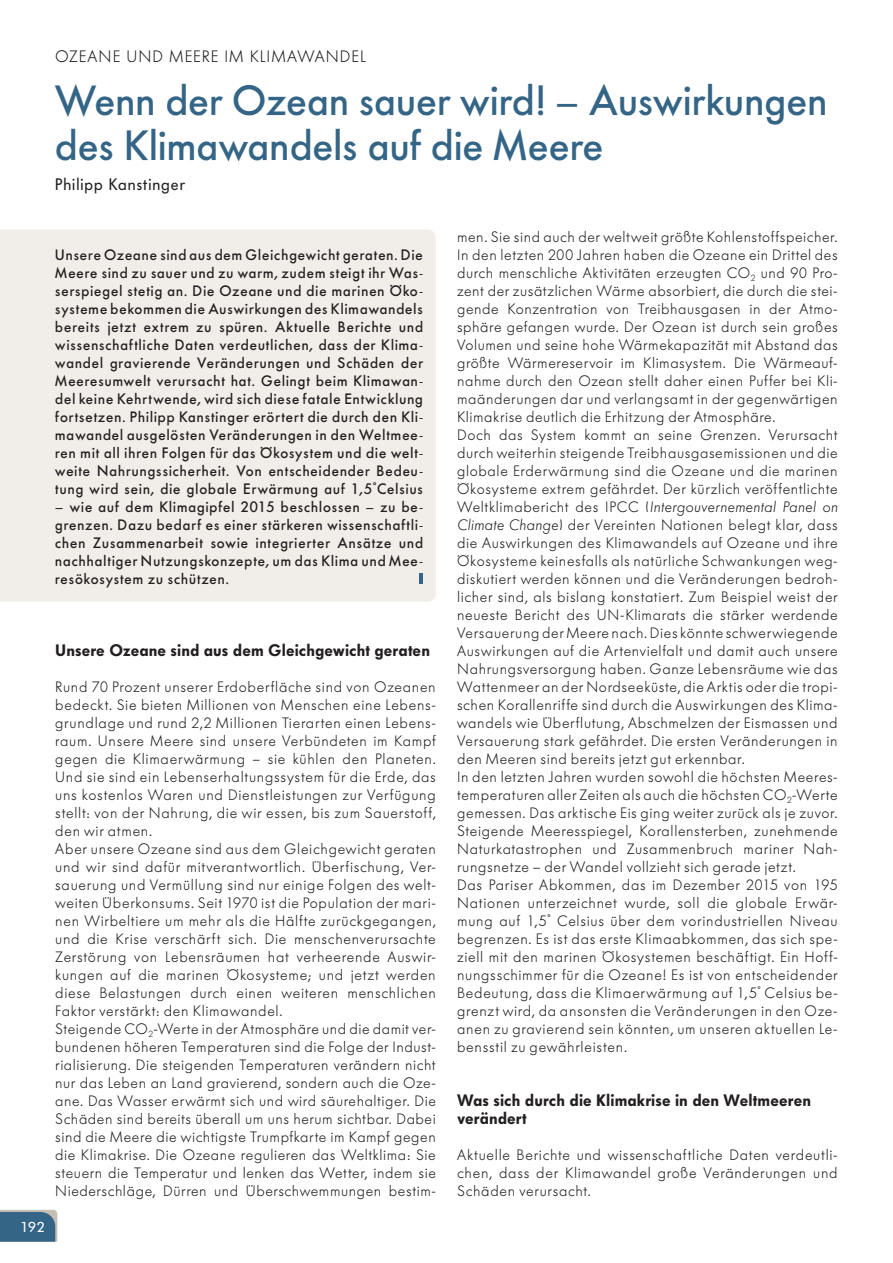
<style>
.page{position:relative;width:893px;height:1263px;background:#fff}
.page>*{position:absolute;margin:0;border:0;box-sizing:border-box;transform-origin:0 0}
.t1{font:500 42px/45px "Futura BQ";color:#346586}
.t2{font:800 16.5px/18px "Futura BQ";letter-spacing:.005em;color:#231f20}
.t3{font:300 16.5px "Futura BQ";letter-spacing:.06em;color:#231f20}
.t4{font:16.5px "Futura BQ";letter-spacing:.06em;color:#231f20}
.t5{font:300 15px/18px "Futura BQ";letter-spacing:.04em;color:#231f20}
.t6{font:500 15px/18px "Futura BQ";letter-spacing:.05em;color:#231f20;text-align:justify}
.t7{font:14.25px "Futura BQ";color:#fff;scale:1.1 1}
.s1{font-style:italic}
</style>
<div class="page">
<div style="left:0;top:230px;width:436px;height:372px;background:#f1eeea"></div>
<hr style="left:419px;top:574px;width:4px;height:10px;background:#346586">
<svg style="left:0;top:1210px;width:57px;height:32px;background:#46708b"></svg>
<p class="t3" style="left:55px;top:49px;width:312px">OZEANE UND MEERE IM KLIMAWANDEL</p>
<h1 class="t1" style="left:55px;top:82px;width:774px">Wenn der Ozean sauer wird! – Auswirkungen des Klimawandels auf die Meere</h1>
<p class="t4" style="left:55px;top:178px;width:131px">Philipp Kanstinger</p>
<p class="t6" style="left:55px;top:247px;width:369px">Unsere Ozeane sind aus dem Gleichgewicht geraten. Die Meere sind zu sauer und zu warm, zudem steigt ihr Was&shy;serspiegel stetig an. Die Ozeane und die marinen Öko&shy;systeme bekommen die Auswirkungen des Klimawandels bereits jetzt extrem zu spüren. Aktuelle Berichte und wissenschaftliche Daten verdeutlichen, dass der Klima&shy;wandel gravierende Veränderungen und Schäden der Meeresumwelt verursacht hat. Gelingt beim Klimawan&shy;del keine Kehrtwende, wird sich diese fatale Entwicklung fortsetzen. Philipp Kanstinger erörtert die durch den Kli&shy;mawandel ausgelösten Veränderungen in den Weltmee&shy;ren mit all ihren Folgen für das Ökosystem und die welt&shy;weite Nahrungssicherheit. Von entscheidender Bedeu&shy;tung wird sein, die globale Erwärmung auf 1,5<sup>°</sup>Celsius</p>
<p class="t6" style="left:55px;top:499px;width:369px">– wie auf dem Klimagipfel 2015 beschlossen – zu be&shy;grenzen. Dazu bedarf es einer stärkeren wissenschaftli&shy;chen Zusammenarbeit sowie integrierter Ansätze und nachhaltiger Nutzungskonzepte, um das Klima und Mee&shy;resökosystem zu schützen.</p>
<p class="t7" style="left:20px;top:1221px;width:23px">192</p>
<p class="t2" style="left:55px;top:642px;width:376px">Unsere Ozeane sind aus dem Gleichgewicht geraten</p>
<p class="t5" style="left:55px;top:679px;width:382px">Rund 70 Prozent unserer Erdoberfläche sind von Ozeanen bedeckt. Sie bieten Millionen von Menschen eine Lebens&shy;grundlage und rund 2,2 Millionen Tierarten einen Lebens&shy;raum. Unsere Meere sind unsere Verbündeten im Kampf gegen die Klimaerwärmung – sie kühlen den Planeten.<br>Und sie sind ein Lebenserhaltungssystem für die Erde, das uns kostenlos Waren und Dienstleistungen zur Verfügung stellt: von der Nahrung, die wir essen, bis zum Sauerstoff, den wir atmen.<br>Aber unsere Ozeane sind aus dem Gleichgewicht geraten und wir sind dafür mitverantwortlich. Überfischung, Ver&shy;sauerung und Vermüllung sind nur einige Folgen des welt&shy;weiten Überkonsums. Seit 1970 ist die Population der mari&shy;nen Wirbeltiere um mehr als die Hälfte zurückgegangen, und die Krise verschärft sich. Die menschenverursachte Zerstörung von Lebensräumen hat verheerende Auswir&shy;kungen auf die marinen Ökosysteme; und jetzt werden diese Belastungen durch einen weiteren menschlichen Faktor verstärkt: den Klimawandel.<br>Steigende CO<sub>2</sub>-Werte in der Atmosphäre und die damit ver&shy;bundenen höheren Temperaturen sind die Folge der Indust&shy;rialisierung. Die steigenden Temperaturen verändern nicht nur das Leben an Land gravierend, sondern auch die Oze&shy;ane. Das Wasser erwärmt sich und wird säurehaltiger. Die Schäden sind bereits überall um uns herum sichtbar. Dabei sind die Meere die wichtigste Trumpfkarte im Kampf gegen die Klimakrise. Die Ozeane regulieren das Weltklima: Sie steuern die Temperatur und lenken das Wetter, indem sie Niederschläge, Dürren und Überschwemmungen bestim-</p>
<p class="t5" style="left:457px;top:229px;width:382px">men. Sie sind auch der weltweit größte Kohlenstoffspeicher.<br>In den letzten 200 Jahren haben die Ozeane ein Drittel des durch menschliche Aktivitäten erzeugten CO<sub>2</sub> und 90 Pro&shy;zent der zusätzlichen Wärme absorbiert, die durch die stei&shy;gende Konzentration von Treibhausgasen in der Atmo&shy;sphäre gefangen wurde. Der Ozean ist durch sein großes Volumen und seine hohe Wärmekapazität mit Abstand das größte Wärmereservoir im Klimasystem. Die Wärmeauf&shy;nahme durch den Ozean stellt daher einen Puffer bei Kli&shy;maänderungen dar und verlangsamt in der gegenwärtigen Klimakrise deutlich die Erhitzung der Atmosphäre.<br>Doch das System kommt an seine Grenzen. Verursacht durch weiterhin steigende Treibhausgasemissionen und die globale Erderwärmung sind die Ozeane und die marinen Ökosysteme extrem gefährdet. Der kürzlich veröffentlichte Weltklimabericht des IPCC (<span class="s1">Intergouvernemental Panel on Climate Change</span>) der Vereinten Nationen belegt klar, dass die Auswirkungen des Klimawandels auf Ozeane und ihre Ökosysteme keinesfalls als natürliche Schwankungen weg&shy;diskutiert werden können und die Veränderungen bedroh&shy;licher sind, als bislang konstatiert. Zum Beispiel weist der neueste Bericht des UN-Klimarats die stärker werdende Versauerung der Meere nach. Dies könnte schwerwiegende Auswirkungen auf die Artenvielfalt und damit auch unsere Nahrungsversorgung haben. Ganze Lebensräume wie das Wattenmeer an der Nordseeküste, die Arktis oder die tropi&shy;schen Korallenriffe sind durch die Auswirkungen des Klima&shy;wandels wie Überflutung, Abschmelzen der Eismassen und Versauerung stark gefährdet. Die ersten Veränderungen in den Meeren sind bereits jetzt gut erkennbar.<br>In den letzten Jahren wurden sowohl die höchsten Meeres&shy;temperaturen aller Zeiten als auch die höchsten CO<sub>2</sub>-Werte gemessen. Das arktische Eis ging weiter zurück als je zuvor.<br>Steigende Meeresspiegel, Korallensterben, zunehmende Naturkatastrophen und Zusammenbruch mariner Nah&shy;rungsnetze – der Wandel vollzieht sich gerade jetzt.<br>Das Pariser Abkommen, das im Dezember 2015 von 195<br>Nationen unterzeichnet wurde, soll die globale Erwär&shy;mung auf 1,5<sup>°</sup> Celsius über dem vorindustriellen Niveau begrenzen. Es ist das erste Klimaabkommen, das sich spe&shy;ziell mit den marinen Ökosystemen beschäftigt. Ein Hoff&shy;nungsschimmer für die Ozeane! Es ist von entscheidender Bedeutung, dass die Klimaerwärmung auf 1,5<sup>°</sup> Celsius be&shy;grenzt wird, da ansonsten die Veränderungen in den Oze&shy;anen zu gravierend sein könnten, um unseren aktuellen Le&shy;bensstil zu gewährleisten.</p>
<p class="t2" style="left:457px;top:1092px;width:355px">Was sich durch die Klimakrise in den Weltmeeren verändert</p>
<p class="t5" style="left:457px;top:1147px;width:382px;text-align:justify">Aktuelle Berichte und wissenschaftliche Daten verdeutli&shy;chen, dass der Klimawandel große Veränderungen und Schäden verursacht.</p>
</div>
